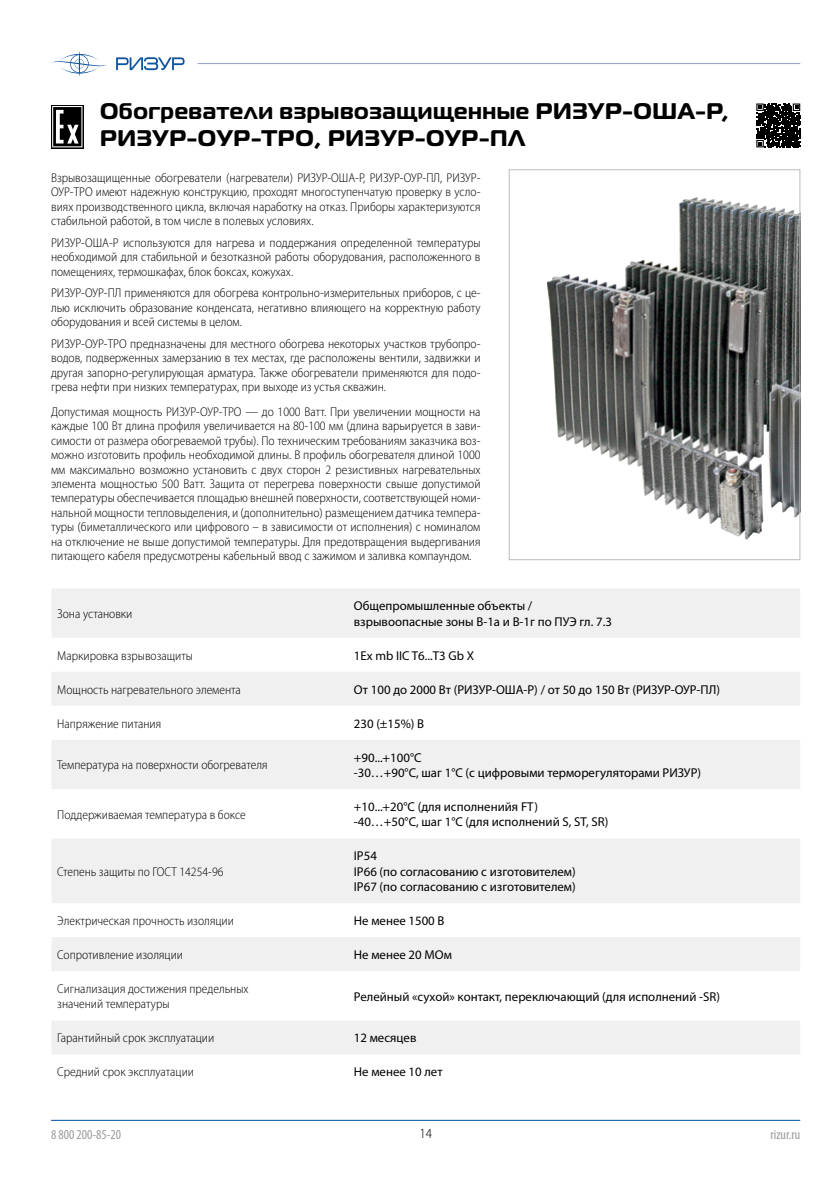
<style>
.page{position:relative;width:840px;height:1191px;background:#fff}
.page>*{position:absolute;margin:0;border:0;box-sizing:border-box;transform-origin:0 0}
.t1{font:700 22.6px/27px "Magistral";letter-spacing:.025em;color:#000}
.t2{font:300 semi-condensed 14px "Myriad Pro";color:#000}
.t3{font:condensed 13.8px "Myriad Pro";color:#9d9d9c}
.t4{font:condensed 13.6px "Myriad Pro";color:#9d9d9c}
.t5{font:300 semi-condensed 12.8px/14.4px "Myriad Pro";color:#000;text-align:justify}
.t6{font:12.8px/15.4px "Myriad Pro";color:#000}
</style>
<div class="page">
<hr style="left:197px;top:63px;width:602px;height:1px;background:#8e9ed1">
<hr style="left:51px;top:1120px;width:748px;height:1px;background:#004f9f">
<svg style="left:51px;top:51px;width:56px;height:25px"></svg>
<svg style="left:116px;top:57px;width:68px;height:13px"></svg>
<img style="left:546px;top:197px;width:251px;height:343px">
<svg style="left:52px;top:589px;width:747px;height:465px;fill:#f0f0f0"></svg>
<svg style="left:51px;top:105px;width:32px;height:43px"></svg>
<svg style="left:52px;top:106px;width:30px;height:41px"></svg>
<svg style="left:756px;top:103px;width:43px;height:44px"></svg>
<div style="left:508px;top:169px;width:291px;height:391px;border:1px solid #bcbcbc"></div>
<h1 class="t1" style="left:100px;top:98px;width:630px">Обогреватели взрывозащищенные РИЗУР-ОША-Р,<br>РИЗУР-ОУР-ТРО, РИЗУР-ОУР-ПЛ</h1>
<p class="t5" style="left:51px;top:171px;width:430px">Взрывозащищенные обогреватели (нагреватели) РИЗУР-ОША-Р, РИЗУР-ОУР-ПЛ, РИЗУР-ОУР-ТРО имеют надежную конструкцию, проходят многоступенчатую проверку в усло&shy;виях производственного цикла, включая наработку на отказ. Приборы характеризуются стабильной работой, в том числе в полевых условиях.</p>
<p class="t5" style="left:51px;top:236px;width:430px">РИЗУР-ОША-Р используются для нагрева и поддержания определенной температуры необходимой для стабильной и безотказной работы оборудования, расположенного в помещениях, термошкафах, блок боксах, кожухах.</p>
<p class="t5" style="left:51px;top:286px;width:430px">РИЗУР-ОУР-ПЛ применяются для обогрева контрольно-измерительных приборов, с це&shy;лью исключить образование конденсата, негативно влияющего на корректную работу оборудования и всей системы в целом.</p>
<p class="t5" style="left:51px;top:337px;width:430px">РИЗУР-ОУР-ТРО предназначены для местного обогрева некоторых участков трубопро&shy;водов, подверженных замерзанию в тех местах, где расположены вентили, задвижки и другая запорно-регулирующая арматура. Также обогреватели применяются для подо&shy;грева нефти при низких температурах, при выходе из устья скважин.</p>
<p class="t5" style="left:51px;top:405px;width:430px">Допустимая мощность РИЗУР-ОУР-ТРО — до 1000 Ватт. При увеличении мощности на каждые 100 Вт длина профиля увеличивается на 80-100 мм (длина варьируется в зави&shy;симости от размера обогреваемой трубы). По техническим требованиям заказчика воз&shy;можно изготовить профиль необходимой длины. В профиль обогревателя длиной 1000 мм максимально возможно установить с двух сторон 2 резистивных нагревательных элемента мощностью 500 Ватт. Защита от перегрева поверхности свыше допустимой температуры обеспечивается площадью внешней поверхности, соответствующей номи&shy;нальной мощности тепловыделения, и (дополнительно) размещением датчика темпера&shy;туры (биметаллического или цифрового – в зависимости от исполнения) с номиналом на отключение не выше допустимой температуры. Для предотвращения выдергивания питающего кабеля предусмотрены кабельный ввод с зажимом и заливка компаундом.</p>
<p class="t5" style="left:57px;top:606px;width:77px">Зона установки</p>
<p class="t6" style="left:354px;top:598px;width:259px">Общепромышленные объекты / взрывоопасные зоны В-1а и В-1г по ПУЭ гл. 7.3</p>
<p class="t5" style="left:57px;top:648px;width:137px">Маркировка взрывозащиты</p>
<p class="t6" style="left:354px;top:647px;width:122px">1Ex mb IIC T6...T3 Gb X</p>
<p class="t5" style="left:57px;top:682px;width:185px">Мощность нагревательного элемента</p>
<p class="t6" style="left:354px;top:681px;width:367px">От 100 до 2000 Вт (РИЗУР-ОША-Р) / от 50 до 150 Вт (РИЗУР-ОУР-ПЛ)</p>
<p class="t5" style="left:57px;top:716px;width:105px">Напряжение питания</p>
<p class="t6" style="left:354px;top:715px;width:72px">230 (±15%) В</p>
<p class="t5" style="left:57px;top:758px;width:212px">Температура на поверхности обогревателя</p>
<p class="t6" style="left:354px;top:749px;width:348px">+90...+100°С<br>-30…+90°C, шаг 1°С (с цифровыми терморегуляторами РИЗУР)</p>
<p class="t5" style="left:57px;top:807px;width:190px">Поддерживаемая температура в боксе</p>
<p class="t6" style="left:354px;top:798px;width:256px">+10...+20°C (для исполненийя FT)<br>-40…+50°C, шаг 1°С (для исполнений S, ST, SR)</p>
<p class="t5" style="left:57px;top:864px;width:168px">Степень защиты по ГОСТ 14254-96</p>
<p class="t6" style="left:354px;top:848px;width:223px">IP54<br>IP66 (по согласованию с изготовителем)<br>IP67 (по согласованию с изготовителем)</p>
<p class="t5" style="left:57px;top:914px;width:178px">Электрическая прочность изоляции</p>
<p class="t6" style="left:354px;top:913px;width:92px">Не менее 1500 В</p>
<p class="t5" style="left:57px;top:947px;width:127px">Сопротивление изоляции</p>
<p class="t6" style="left:354px;top:946px;width:99px">Не менее 20 МОм</p>
<p class="t5" style="left:57px;top:981px;width:193px;line-height:15.4px">Сигнализация достижения предельных значений температуры</p>
<p class="t6" style="left:354px;top:988px;width:367px">Релейный «сухой» контакт, переключающий (для исполнений -SR)</p>
<p class="t5" style="left:57px;top:1031px;width:158px">Гарантийный срок эксплуатации</p>
<p class="t6" style="left:354px;top:1030px;width:64px">12 месяцев</p>
<p class="t5" style="left:57px;top:1065px;width:138px">Средний срок эксплуатации</p>
<p class="t6" style="left:354px;top:1064px;width:90px">Не менее 10 лет</p>
<p class="t3" style="left:51px;top:1126px;width:71px">8 800 200-85-20</p>
<p class="t2" style="left:419px;top:1125px;width:14px">14</p>
<p class="t4" style="left:770px;top:1126px;width:31px">rizur.ru</p>
</div>
